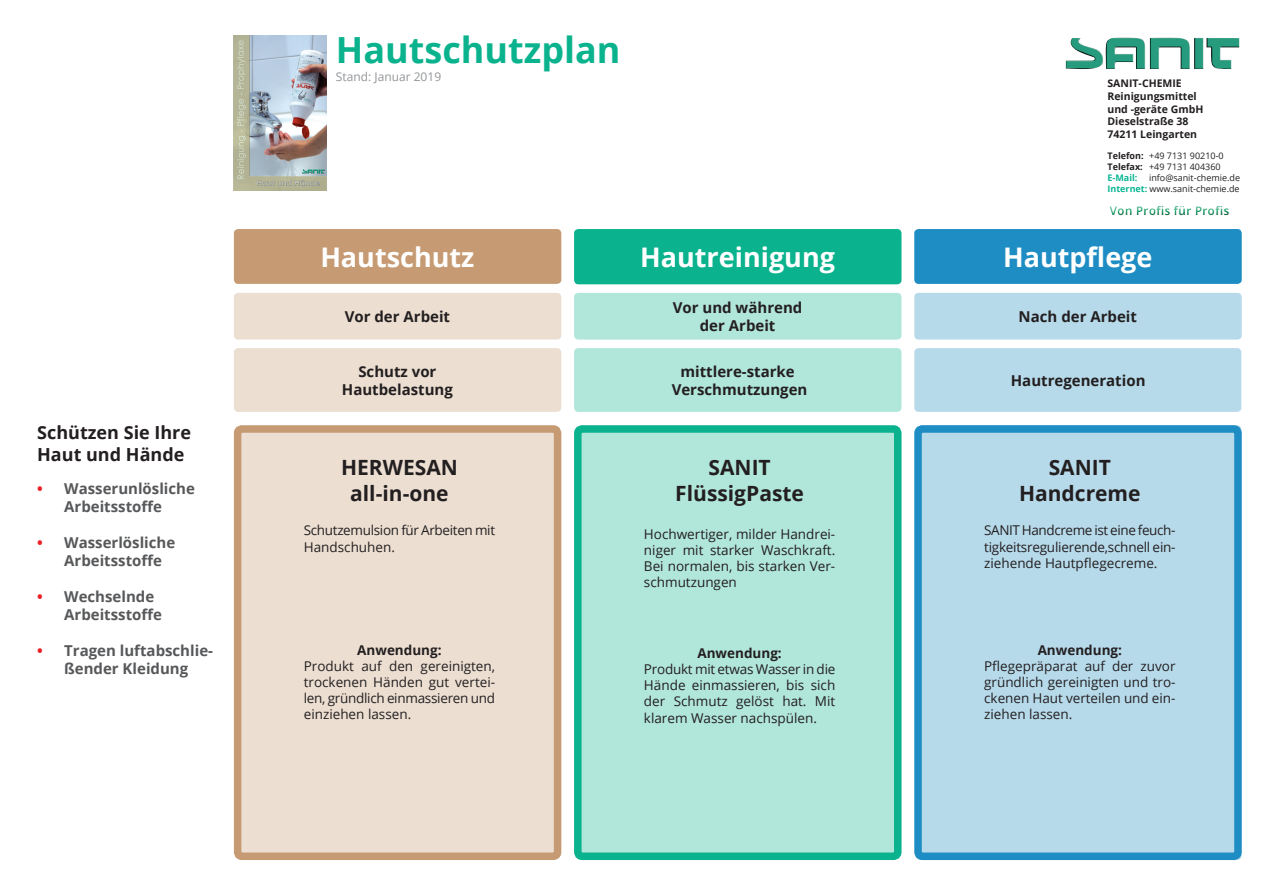
<style>
.page{position:relative;width:1263px;height:893px;background:#fff}
.page>*{position:absolute;margin:0;border:0;box-sizing:border-box;transform-origin:0 0}
.t1{font:700 36px "Open Sans";color:#0ab38d}
.t2{font:700 27px "Open Sans";color:#fff}
.t3{font:700 21px "Open Sans";color:#231f20}
.t4{font:700 18px "Open Sans";color:#231f20}
.t5{font:700 15px/18px "Open Sans";color:#57585a;text-align:center}
.t6{font:700 15px "Open Sans";color:#231f20}
.Fließtext{font:13.5px/16.2px "Open Sans";color:#231f20;text-align:justify}
.Fließtext-2{font:13.5px/16.2px "Open Sans";letter-spacing:-.025em;color:#231f20}
.Fließtext-3{font:700 13.5px "Open Sans";color:#231f20}
.Fließtext-4{font:13.5px "Open Sans";letter-spacing:-.02em;color:#231f20}
.t7{font:700 12px "Open Sans";color:#28a772}
.t8{font:12px "Open Sans";color:#939598}
.t9{font:700 10.5px "Open Sans";color:#231f20}
.t10{font:9px "Open Sans";color:#231f20}
.t11{font:700 9px "Open Sans";color:#09b593}
.s1{color:#ee1d23}
.s2{font-weight:700}
.s3{font-weight:700;color:#09b593}
</style>
<div class="page">
<div style="left:918px;top:425px;width:323px;height:435px;background:#b7daeb;border-radius:4px"></div>
<div style="left:578px;top:432px;width:323px;height:423px;background:#b1e6da;border-radius:4px"></div>
<div style="left:238px;top:432px;width:323px;height:424px;background:#ecdfd2;border-radius:4px"></div>
<div style="left:914px;top:425px;width:328px;height:435px;border:8px solid #1d8dc3;border-radius:4px"></div>
<div style="left:574px;top:425px;width:327px;height:435px;border:8px solid #0ab38d;border-radius:4px"></div>
<div style="left:574px;top:293px;width:327px;height:47px;background:#b1e6da;border-radius:4px"></div>
<div style="left:234px;top:425px;width:327px;height:435px;border:8px solid #c69b74;border-radius:4px"></div>
<div style="left:914px;top:293px;width:328px;height:47px;background:#b7daeb;border-radius:4px"></div>
<div style="left:574px;top:229px;width:327px;height:55px;background:#0ab38d;border-radius:4px"></div>
<div style="left:914px;top:229px;width:328px;height:55px;background:#1d8dc3;border-radius:4px"></div>
<div style="left:234px;top:293px;width:327px;height:47px;background:#ecdfd2;border-radius:4px"></div>
<div style="left:234px;top:229px;width:327px;height:55px;background:#c69b74;border-radius:4px"></div>
<div style="left:234px;top:348px;width:327px;height:64px;background:#ecdfd2;border-radius:4px"></div>
<div style="left:914px;top:348px;width:327px;height:64px;background:#b7daeb;border-radius:4px"></div>
<div style="left:574px;top:348px;width:327px;height:64px;background:#b1e6da;border-radius:4px"></div>
<img style="left:234px;top:35px;width:93px;height:155px">
<img style="left:1065px;top:37px;width:174px;height:32px">
<div style="left:1103px;top:202px;width:136px;height:24px;background:#231f20;opacity:.75"></div>
<p class="t4" style="left:37px;top:420px;width:155px">Schützen Sie Ihre</p>
<p class="t4" style="left:37px;top:441px;width:149px">Haut und Hände</p>
<p class="t5" style="left:37px;top:479px;width:159px"><span class="s1">•</span> Wasserunlösliche<br>Arbeitsstoffe</p>
<p class="t5" style="left:64px;top:533px;width:113px;text-align:left;text-indent:-27px"><span class="s1">•</span> Wasserlösliche<br>Arbeitsstoffe</p>
<p class="t5" style="left:64px;top:587px;width:99px;text-align:left;text-indent:-27px"><span class="s1">•</span> Wechselnde<br>Arbeitsstoffe</p>
<p class="t5" style="left:37px;top:641px;width:177px"><span class="s1">•</span> Tragen luftabschlie&shy;ßender Kleidung</p>
<p class="t1" style="left:336px;top:24px;width:286px">Hautschutzplan</p>
<p class="t8" style="left:336px;top:68px;width:107px">Stand: Januar 2019</p>
<p class="t9" style="left:1107px;top:76px;width:76px">SANIT-CHEMIE</p>
<p class="t9" style="left:1107px;top:89px;width:91px">Reinigungsmittel</p>
<p class="t9" style="left:1107px;top:101px;width:97px">und -geräte GmbH</p>
<p class="t9" style="left:1107px;top:114px;width:83px">Dieselstraße 38</p>
<p class="t9" style="left:1107px;top:127px;width:91px">74211 Leingarten</p>
<p class="t10" style="left:1107px;top:150px;width:118px"><span class="s2">Telefon:</span> +49 7131 90210-0</p>
<p class="t10" style="left:1107px;top:161px;width:115px"><span class="s2">Telefax:</span> +49 7131 404360</p>
<p class="t11" style="left:1107px;top:171px;width:31px">E-Mail:</p>
<p class="t10" style="left:1149px;top:172px;width:93px">info@sanit-chemie.de</p>
<p class="t10" style="left:1107px;top:182px;width:134px"><span class="s3">Internet:</span> www.sanit-chemie.de</p>
<p class="t7" style="left:1109px;top:202px;width:121px">Von Profis für Profis</p>
<p class="t2" style="left:320px;top:238px;width:156px">Hautschutz</p>
<p class="t6" style="left:345px;top:306px;width:107px">Vor der Arbeit</p>
<p class="t2" style="left:640px;top:238px;width:196px">Hautreinigung</p>
<p class="t2" style="left:1003px;top:238px;width:151px">Hautpflege</p>
<p class="t6" style="left:673px;top:297px;width:131px">Vor und während</p>
<p class="t6" style="left:700px;top:315px;width:77px">der Arbeit</p>
<p class="t6" style="left:1018px;top:306px;width:120px">Nach der Arbeit</p>
<p class="t6" style="left:358px;top:361px;width:80px">Schutz vor</p>
<p class="t6" style="left:342px;top:379px;width:113px">Hautbelastung</p>
<p class="t6" style="left:680px;top:361px;width:116px">mittlere-starke</p>
<p class="t6" style="left:672px;top:379px;width:137px">Verschmutzungen</p>
<p class="t6" style="left:1011px;top:370px;width:136px">Hautregeneration</p>
<p class="t3" style="left:341px;top:453px;width:118px">HERWESAN</p>
<p class="t3" style="left:350px;top:478px;width:100px">all-in-one</p>
<p class="Fließtext-2" style="left:304px;top:522px;width:193px">Schutzemulsion für Arbeiten mit<br>Handschuhen.</p>
<p class="Fließtext-3" style="left:357px;top:640px;width:86px">Anwendung:</p>
<p class="Fließtext" style="left:304px;top:657px;width:193px">Produkt auf den gereinigten, trockenen Händen gut vertei&shy;len, gründlich einmassieren und einziehen lassen.</p>
<p class="t3" style="left:708px;top:453px;width:64px">SANIT</p>
<p class="t3" style="left:675px;top:478px;width:130px">FlüssigPaste</p>
<p class="Fließtext" style="left:644px;top:525px;width:193px">Hochwertiger, milder Handrei&shy;niger mit starker Waschkraft.<br>Bei normalen, bis starken Ver&shy;schmutzungen</p>
<p class="Fließtext-3" style="left:697px;top:643px;width:86px">Anwendung:</p>
<p class="Fließtext-4" style="left:644px;top:660px;width:193px">Produkt mit etwas Wasser in die</p>
<p class="Fließtext" style="left:644px;top:677px;width:193px">Hände einmassieren, bis sich der Schmutz gelöst hat. Mit klarem Wasser nachspülen.</p>
<p class="t3" style="left:1049px;top:453px;width:64px">SANIT</p>
<p class="t3" style="left:1019px;top:478px;width:123px">Handcreme</p>
<p class="Fließtext" style="left:984px;top:522px;width:193px">SANIT Handcreme ist eine feuch&shy;tigkeitsregulierende,schnell ein&shy;ziehende Hautpflegecreme.</p>
<p class="Fließtext-3" style="left:1038px;top:640px;width:86px">Anwendung:</p>
<p class="Fließtext" style="left:984px;top:657px;width:193px">Pflegepräparat auf der zuvor gründlich gereinigten und tro&shy;ckenen Haut verteilen und ein&shy;ziehen lassen.</p>
</div>
